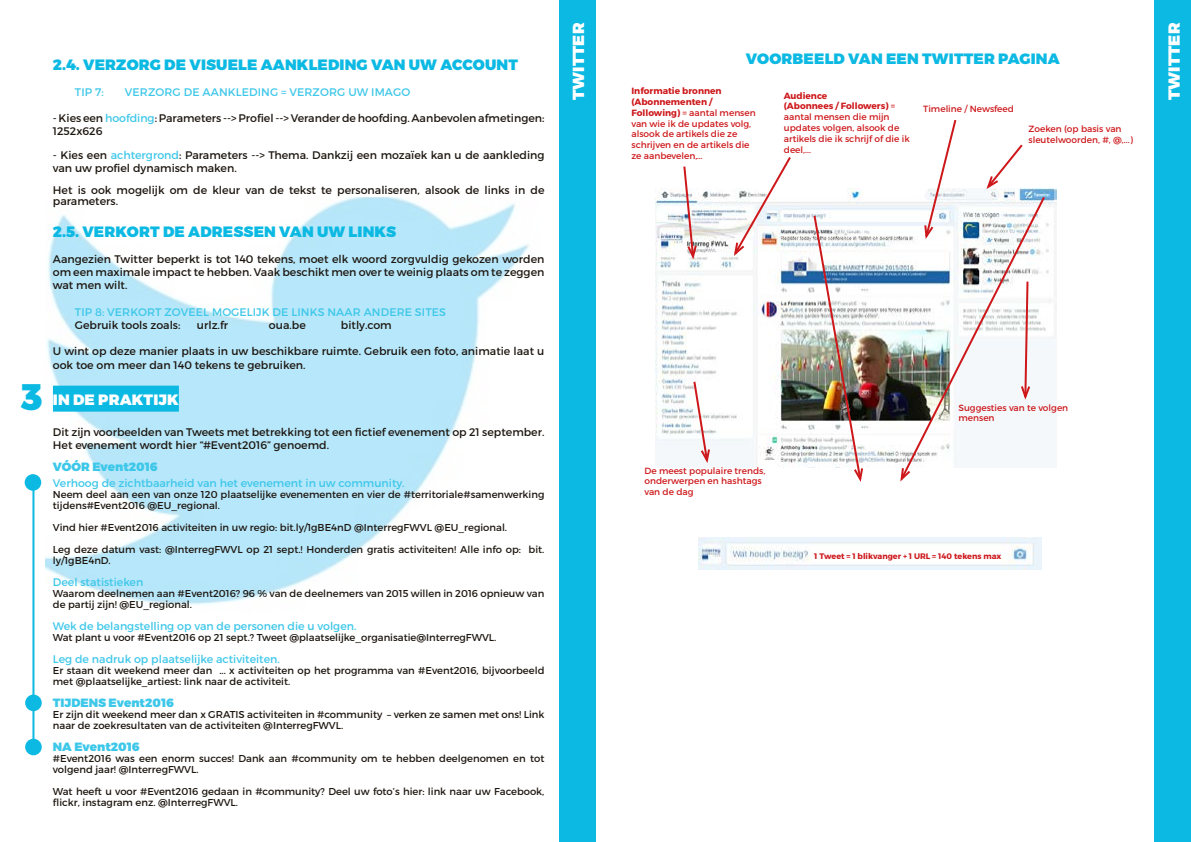
<style>
.page{position:relative;width:1191px;height:842px;background:#fff}
.page>*{position:absolute;margin:0;border:0;box-sizing:border-box;transform-origin:0 0}
.t1{font:900 37px "Montserrat";color:#0cb9e3}
.t2{font:900 16px "Montserrat";letter-spacing:.01em;color:#fff}
.t3{font:900 15px "Montserrat";letter-spacing:.01em;color:#0cb9e3}
.t4{font:900 15px "Montserrat";letter-spacing:.01em;color:#fff}
.t5{font:900 12px "Montserrat";color:#3dc7e9}
.t6{font:11px/13px "Montserrat";color:#1d160f}
.t7{font:11px "Montserrat";color:#3dc7e9}
.t8{font:10px/11px "Montserrat";color:#1d160f}
.t9{font:9px/10.8px "Montserrat";color:#cd171a}
.t10{font:700 8px "Montserrat";color:#cd171a}
.s1{color:#3dc7e9}
.s2{font-weight:700}
</style>
<div class="page">
<img style="left:46px;top:197px;width:483px;height:408px">
<div style="left:53px;top:386px;width:126px;height:26px;background:#0cb9e3"></div>
<div style="left:558px;top:0;width:37px;height:842px;background:#0cb9e3"></div>
<hr style="left:32px;top:478px;width:2px;height:270px;background:#0cb9e3">
<div style="left:25px;top:474px;width:16px;height:17px;background:#0cb9e3;border-radius:50%"></div>
<div style="left:25px;top:694px;width:17px;height:17px;background:#0cb9e3;border-radius:50%"></div>
<div style="left:25px;top:739px;width:17px;height:16px;background:#0cb9e3;border-radius:50%"></div>
<div style="left:1154px;top:0;width:37px;height:842px;background:#0cb9e3"></div>
<img style="left:655px;top:189px;width:401px;height:278px">
<svg style="left:682px;top:166px;width:16px;height:96px"></svg>
<svg style="left:732px;top:157px;width:60px;height:101px"></svg>
<img style="left:812px;top:214px;width:52px;height:268px">
<svg style="left:923px;top:119px;width:34px;height:76px"></svg>
<svg style="left:692px;top:379px;width:19px;height:87px"></svg>
<svg style="left:899px;top:195px;width:147px;height:273px"></svg>
<svg style="left:899px;top:466px;width:13px;height:16px"></svg>
<svg style="left:984px;top:144px;width:40px;height:47px"></svg>
<img style="left:698px;top:537px;width:343px;height:32px">
<h1 class="t1" style="left:21px;top:374px;width:23px">3</h1>
<h3 class="t3" style="left:53px;top:55px;width:466px">2.4. VERZORG DE VISUELE AANKLEDING VAN UW ACCOUNT</h3>
<p class="t7" style="left:75px;top:86px;width:30px">TIP 7:</p>
<p class="t7" style="left:125px;top:86px;width:287px">VERZORG DE AANKLEDING = VERZORG UW IMAGO</p>
<p class="t6" style="left:53px;top:112px;width:493px">- Kies een <span class="s1">hoofding</span>: Parameters --&gt; Profiel --&gt; Verander de hoofding. Aanbevolen afmetingen:<br>1252x626</p>
<p class="t6" style="left:53px;top:149px;width:493px">- Kies een <span class="s1">achtergrond</span>: Parameters --&gt; Thema. Dankzij een mozaïek kan u de aankleding van uw profiel dynamisch maken.</p>
<p class="t6" style="left:53px;top:185px;width:493px;line-height:11px">Het is ook mogelijk om de kleur van de tekst te personaliseren, alsook de links in de parameters.</p>
<h3 class="t3" style="left:53px;top:222px;width:345px">2.5. VERKORT DE ADRESSEN VAN UW LINKS</h3>
<p class="t6" style="left:53px;top:252px;width:493px;text-align:justify">Aangezien Twitter beperkt is tot 140 tekens, moet elk woord zorgvuldig gekozen worden om een maximale impact te hebben. Vaak beschikt men over te weinig plaats om te zeggen wat men wilt.</p>
<p class="t7" style="left:75px;top:305px;width:372px">TIP 8: VERKORT ZOVEEL MOGELIJK DE LINKS NAAR ANDERE SITES</p>
<p class="t6" style="left:75px;top:319px;width:107px">Gebruik tools zoals:</p>
<p class="t6" style="left:197px;top:319px;width:33px">urlz.fr</p>
<p class="t6" style="left:269px;top:319px;width:38px">oua.be</p>
<p class="t6" style="left:341px;top:319px;width:52px">bitly.com</p>
<p class="t6" style="left:53px;top:345px;width:493px">U wint op deze manier plaats in uw beschikbare ruimte. Gebruik een foto, animatie laat u ook toe om meer dan 140 tekens te gebruiken.</p>
<h3 class="t4" style="left:53px;top:390px;width:127px">IN DE PRAKTIJK</h3>
<p class="t6" style="left:53px;top:425px;width:493px">Dit zijn voorbeelden van Tweets met betrekking tot een fictief evenement op 21 september.<br>Het evenement wordt hier “#Event2016” genoemd.</p>
<p class="t5" style="left:53px;top:459px;width:106px">VÓÓR Event2016</p>
<p class="t7" style="left:53px;top:476px;width:353px">Verhoog de zichtbaarheid van het evenement in uw community.</p>
<p class="t8" style="left:53px;top:489px;width:493px">Neem deel aan een van onze 120 plaatselijke evenementen en vier de #territoriale#samenwerking tijdens#Event2016 @EU_regional.</p>
<p class="t8" style="left:53px;top:522px;width:456px">Vind hier #Event2016 activiteiten in uw regio: bit.ly/1gBE4nD @InterregFWVL @EU_regional.</p>
<p class="t8" style="left:53px;top:544px;width:493px">Leg deze datum vast: @InterregFWVL op 21 sept.! Honderden gratis activiteiten! Alle info op: bit. ly/1gBE4nD.</p>
<p class="t7" style="left:53px;top:575px;width:92px">Deel statistieken</p>
<p class="t8" style="left:53px;top:588px;width:493px">Waarom deelnemen aan #Event2016? 96 % van de deelnemers van 2015 willen in 2016 opnieuw van de partij zijn! @EU_regional.</p>
<p class="t7" style="left:53px;top:619px;width:305px">Wek de belangstelling op van de personen die u volgen.</p>
<p class="t8" style="left:53px;top:632px;width:445px">Wat plant u voor #Event2016 op 21 sept.? Tweet @plaatselijke_organisatie@InterregFWVL.</p>
<p class="t7" style="left:53px;top:652px;width:228px">Leg de nadruk op plaatselijke activiteiten.</p>
<p class="t8" style="left:53px;top:665px;width:493px">Er staan dit weekend meer dan ... x activiteiten op het programma van #Event2016, bijvoorbeeld met @plaatselijke_artiest: link naar de activiteit.</p>
<p class="t5" style="left:53px;top:695px;width:123px">TIJDENS Event2016</p>
<p class="t8" style="left:53px;top:709px;width:493px">Er zijn dit weekend meer dan x GRATIS activiteiten in #community – verken ze samen met ons! Link naar de zoekresultaten van de activiteiten @InterregFWVL.</p>
<p class="t5" style="left:53px;top:739px;width:88px">NA Event2016</p>
<p class="t8" style="left:53px;top:753px;width:493px">#Event2016 was een enorm succes! Dank aan #community om te hebben deelgenomen en tot volgend jaar! @InterregFWVL.</p>
<p class="t8" style="left:53px;top:786px;width:493px">Wat heeft u voor #Event2016 gedaan in #community? Deel uw foto’s hier: link naar uw Facebook, flickr, instagram enz. @InterregFWVL.</p>
<h2 class="t2" style="left:568px;top:100px;width:79px;rotate:-90deg">TWITTER</h2>
<h3 class="t3" style="left:746px;top:49px;width:315px">VOORBEELD VAN EEN TWITTER PAGINA</h3>
<p class="t9" style="left:631px;top:86px;width:126px"><span class="s2">Informatie bronnen (Abonnementen /<br>Following)</span> = aantal mensen van wie ik de updates volg, alsook de artikels die ze schrijven en de artikels die ze aanbevelen,…</p>
<p class="t9" style="left:784px;top:90px;width:127px"><span class="s2">Audience<br>(Abonnees / Followers)</span> = aantal mensen die mijn updates volgen, alsook de artikels die ik schrijf of die ik deel,...</p>
<p class="t9" style="left:923px;top:103px;width:92px">Timeline / Newsfeed</p>
<p class="t9" style="left:1028px;top:124px;width:106px">Zoeken (op basis van sleutelwoorden, #, @,...)</p>
<h2 class="t2" style="left:1164px;top:100px;width:79px;rotate:-90deg">TWITTER</h2>
<p class="t9" style="left:644px;top:465px;width:122px">De meest populaire trends, onderwerpen en hashtags van de dag</p>
<p class="t9" style="left:958px;top:402px;width:111px">Suggesties van te volgen mensen</p>
<p class="t10" style="left:814px;top:551px;width:188px">1 Tweet = 1 blikvanger + 1 URL = 140 tekens max</p>
</div>
